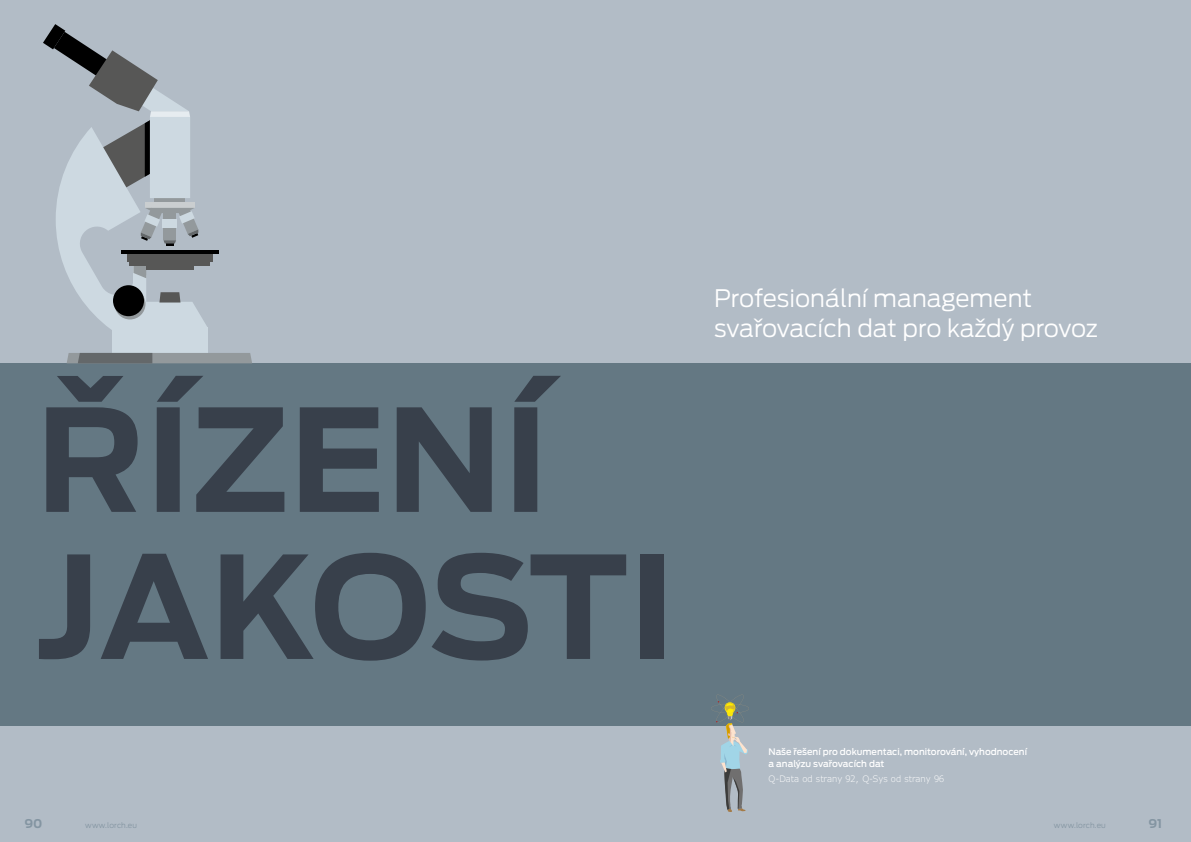
<style>
.page{position:relative;width:1191px;height:842px;background:#b2bcc6}
.page>*{position:absolute;margin:0;border:0;box-sizing:border-box;transform-origin:0 0}
.t1{font:700 141px/147.1px "Antenna";color:#38404b}
.t2{font:300 24px/30px "Antenna";color:#fff}
.t3{font:700 12px "Antenna";color:#8495a2}
.t4{font:500 9px/12px "Antenna";color:#fff}
.t5{font:300 9px "Verdana Pro";color:#fff}
.t6{font:300 7.5px "Antenna";letter-spacing:.015em;color:#8495a2}
</style>
<div class="page">
<div style="left:0;top:363px;width:1191px;height:363px;background:#647883"></div>
<svg style="left:43px;top:24px;width:209px;height:339px"></svg>
<div style="left:127px;top:253px;width:86px;height:9px;background:#575756"></div>
<hr style="left:121px;top:250px;width:98px;height:3px;background:#000">
<hr style="left:130px;top:261px;width:80px;height:4px;background:#575756">
<hr style="left:146px;top:265px;width:48px;height:4px;background:#575756">
<div style="left:113px;top:285px;width:31px;height:31px;background:#000;border-radius:50%"></div>
<svg style="left:711px;top:695px;width:38px;height:117px"></svg>
<h1 class="t1" style="left:36px;top:384px;width:641px">ŘÍZENÍ<br>JAKOSTI</h1>
<h2 class="t2" style="left:714px;top:282px;width:385px">Profesionální management svařovacích dat pro každý provoz</h2>
<p class="t4" style="left:768px;top:745px;width:260px">Naše řešení pro dokumentaci, monitorování, vyhodnocení a analýzu svařovacích dat</p>
<p class="t5" style="left:768px;top:773px;width:177px">Q-Data od strany 92, Q-Sys od strany 96</p>
<h3 class="t3" style="left:25px;top:815px;width:20px">90</h3>
<p class="t6" style="left:85px;top:820px;width:54px">www.lorch.eu</p>
<p class="t6" style="left:1054px;top:820px;width:54px">www.lorch.eu</p>
<h3 class="t3" style="left:1148px;top:815px;width:15px">91</h3>
</div>
